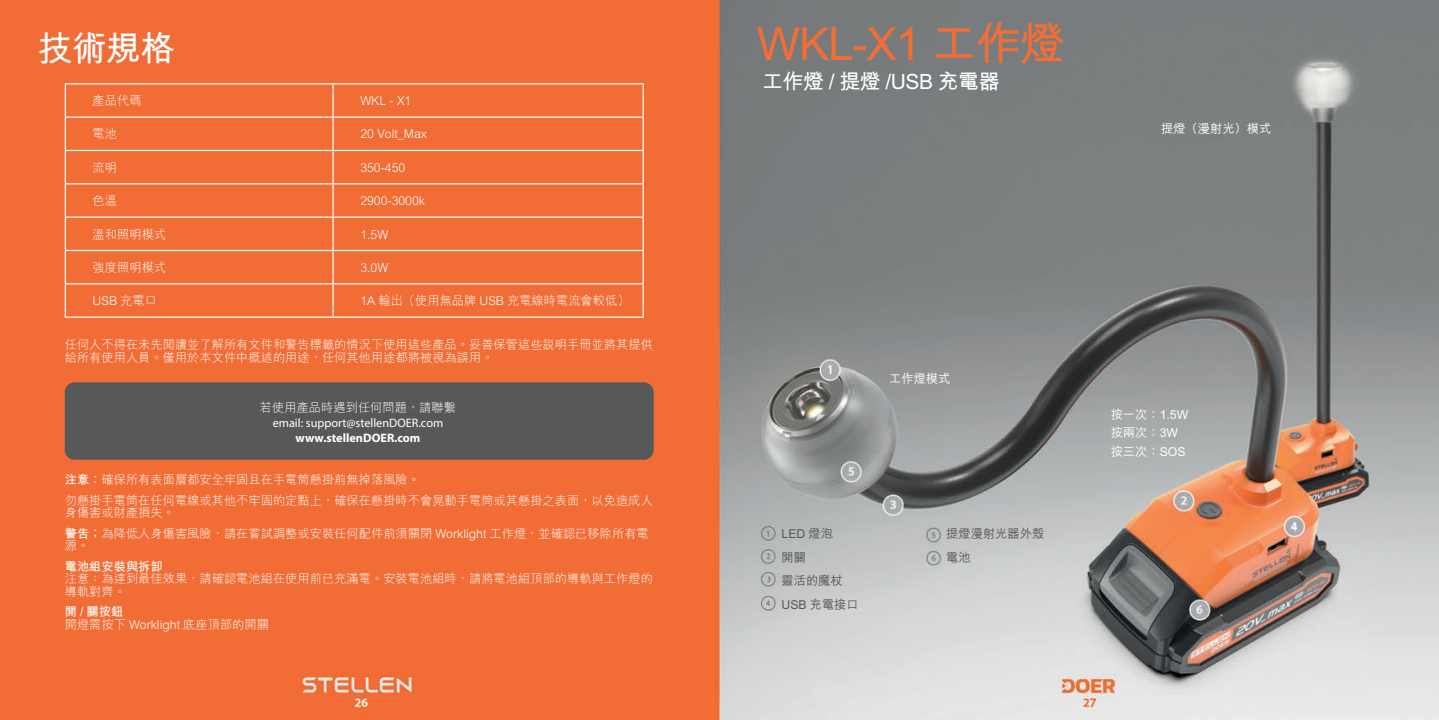
<style>
.page{position:relative;width:1439px;height:720px;background:#fff}
.page>*{position:absolute;margin:0;border:0;box-sizing:border-box;transform-origin:0 0}
.t1{font:700 45.5px "M Hei HK";letter-spacing:-.025em;color:#f26e35}
.t2{font:700 35px "M Hei HK";color:#fff}
.t3{font:700 21px "M Hei HK";letter-spacing:-.025em;color:#fff}
.text{font:300 12.25px/12.8px "M Hei HK";color:#fff}
.text-2{font:500 12.25px "M Hei HK";color:#fff}
.text-3{font:12.25px "Myriad Pro";color:#fff}
.text-4{font:500 12.25px "M Hei HK";color:#57585a}
.text-5{font:700 12.25px "Myriad Pro";color:#fff}
.text-6{font:700 12.25px "M Hei HK";color:#fff}
.s1{font-weight:700}
</style>
<div class="page">
<img style="left:0;top:0;width:1439px;height:719px">
<hr style="left:65px;top:83px;width:268px;height:1px;background:#fff">
<hr style="left:65px;top:84px;width:1px;height:32px;background:#fff">
<hr style="left:333px;top:83px;width:311px;height:1px;background:#fff">
<hr style="left:332px;top:84px;width:2px;height:32px;background:#fff">
<hr style="left:642px;top:84px;width:2px;height:32px;background:#fff">
<hr style="left:65px;top:116px;width:268px;height:2px;background:#fff">
<hr style="left:65px;top:118px;width:1px;height:32px;background:#fff">
<hr style="left:333px;top:116px;width:311px;height:2px;background:#fff">
<hr style="left:332px;top:118px;width:2px;height:32px;background:#fff">
<hr style="left:642px;top:118px;width:2px;height:32px;background:#fff">
<hr style="left:65px;top:150px;width:268px;height:1px;background:#fff">
<hr style="left:65px;top:151px;width:1px;height:32px;background:#fff">
<hr style="left:333px;top:150px;width:311px;height:1px;background:#fff">
<hr style="left:332px;top:151px;width:2px;height:32px;background:#fff">
<hr style="left:642px;top:151px;width:2px;height:32px;background:#fff">
<hr style="left:65px;top:183px;width:268px;height:1px;background:#fff">
<hr style="left:65px;top:184px;width:1px;height:32px;background:#fff">
<hr style="left:333px;top:183px;width:311px;height:1px;background:#fff">
<hr style="left:332px;top:184px;width:2px;height:32px;background:#fff">
<hr style="left:642px;top:184px;width:2px;height:32px;background:#fff">
<hr style="left:65px;top:216px;width:268px;height:2px;background:#fff">
<hr style="left:65px;top:218px;width:1px;height:32px;background:#fff">
<hr style="left:333px;top:216px;width:311px;height:2px;background:#fff">
<hr style="left:332px;top:218px;width:2px;height:32px;background:#fff">
<hr style="left:642px;top:218px;width:2px;height:32px;background:#fff">
<hr style="left:65px;top:250px;width:268px;height:1px;background:#fff">
<hr style="left:65px;top:251px;width:1px;height:32px;background:#fff">
<hr style="left:333px;top:250px;width:311px;height:1px;background:#fff">
<hr style="left:332px;top:251px;width:2px;height:32px;background:#fff">
<hr style="left:642px;top:251px;width:2px;height:32px;background:#fff">
<hr style="left:65px;top:283px;width:268px;height:1px;background:#fff">
<hr style="left:65px;top:284px;width:1px;height:32px;background:#fff">
<hr style="left:333px;top:283px;width:311px;height:1px;background:#fff">
<hr style="left:332px;top:284px;width:2px;height:32px;background:#fff">
<hr style="left:642px;top:284px;width:2px;height:32px;background:#fff">
<hr style="left:65px;top:316px;width:268px;height:1px;background:#fff">
<hr style="left:333px;top:316px;width:311px;height:1px;background:#fff">
<div style="left:65px;top:382px;width:589px;height:77px;background:#57585a;border-radius:10px"></div>
<p class="t2" style="left:38px;top:23px;width:139px">技術規格</p>
<p class="text" style="left:93px;top:94px;width:50px">產品代碼</p>
<p class="text" style="left:360px;top:94px;width:53px">WKL - X1</p>
<p class="text" style="left:93px;top:127px;width:26px">電池</p>
<p class="text" style="left:360px;top:127px;width:68px">20 Volt_Max</p>
<p class="text" style="left:93px;top:160px;width:26px">流明</p>
<p class="text" style="left:360px;top:160px;width:46px">350-450</p>
<p class="text" style="left:93px;top:194px;width:26px">色溫</p>
<p class="text" style="left:360px;top:194px;width:66px">2900-3000k</p>
<p class="text" style="left:93px;top:227px;width:75px">溫和照明模式</p>
<p class="text" style="left:360px;top:227px;width:29px">1.5W</p>
<p class="text" style="left:93px;top:260px;width:75px">強度照明模式</p>
<p class="text" style="left:360px;top:260px;width:29px">3.0W</p>
<p class="text" style="left:93px;top:294px;width:66px">USB 充電口</p>
<p class="text" style="left:360px;top:294px;width:271px">1A 輸出（使用無品牌 USB 充電線時電流會較低）</p>
<p class="text" style="left:65px;top:337px;width:589px">任何人不得在未先閱讀並了解所有文件和警告標籤的情況下使用這些產品。妥善保管這些說明手冊並將其提供給所有使用人員。僅用於本文件中概述的用途，任何其他用途都將被視為誤用。</p>
<p class="text" style="left:260px;top:401px;width:197px">若使用產品時遇到任何問題，請聯繫</p>
<p class="text-3" style="left:273px;top:415px;width:172px">email: support@stellenDOER.com</p>
<p class="text-5" style="left:295px;top:430px;width:126px">www.stellenDOER.com</p>
<p class="text" style="left:65px;top:473px;width:357px"><span class="s1">注意：</span>確保所有表面層都安全牢固且在手電筒懸掛前無掉落風險。</p>
<p class="text" style="left:65px;top:493px;width:589px">勿懸掛手電筒在任何電線或其他不牢固的定點上，確保在懸掛時不會晃動手電筒或其懸掛之表面，以免造成人身傷害或財產損失。</p>
<p class="text" style="left:65px;top:526px;width:585px"><span class="s1">警告；</span>為降低人身傷害風險，請在嘗試調整或安裝任何配件前須關閉 Worklight 工作燈，並確認已移除所有電源。</p>
<p class="text-6" style="left:65px;top:557px;width:99px">電池組安裝與拆卸</p>
<p class="text" style="left:65px;top:572px;width:589px">注意：為達到最佳效果，請確認電池組在使用前已充滿電。安裝電池組時，請將電池組頂部的導軌與工作燈的導軌對齊。</p>
<p class="text-6" style="left:65px;top:602px;width:60px">開 / 關按鈕</p>
<p class="text" style="left:65px;top:617px;width:206px">開燈需按下 Worklight 底座頂部的開關</p>
<p class="t1" style="left:757px;top:10px;width:310px">WKL-X1 工作燈</p>
<p class="t3" style="left:762px;top:66px;width:239px">工作燈 / 提燈 /USB 充電器</p>
<p class="text-2" style="left:1161px;top:120px;width:112px">提燈（漫射光）模式</p>
<p class="text-2" style="left:889px;top:370px;width:63px">工作燈模式</p>
<p class="text-4" style="left:781px;top:524px;width:53px">LED 燈泡</p>
<p class="text-4" style="left:781px;top:548px;width:26px">開關</p>
<p class="text-4" style="left:781px;top:571px;width:63px">靈活的魔杖</p>
<p class="text-4" style="left:781px;top:595px;width:79px">USB 充電接口</p>
<p class="text-4" style="left:946px;top:524px;width:99px">提燈漫射光器外殼</p>
<p class="text-4" style="left:946px;top:548px;width:26px">電池</p>
<p class="text-2" style="left:1110px;top:405px;width:79px">按一次：1.5W</p>
<p class="text-2" style="left:1110px;top:424px;width:69px">按兩次：3W</p>
<p class="text-2" style="left:1110px;top:442px;width:76px">按三次：SOS</p>
</div>
